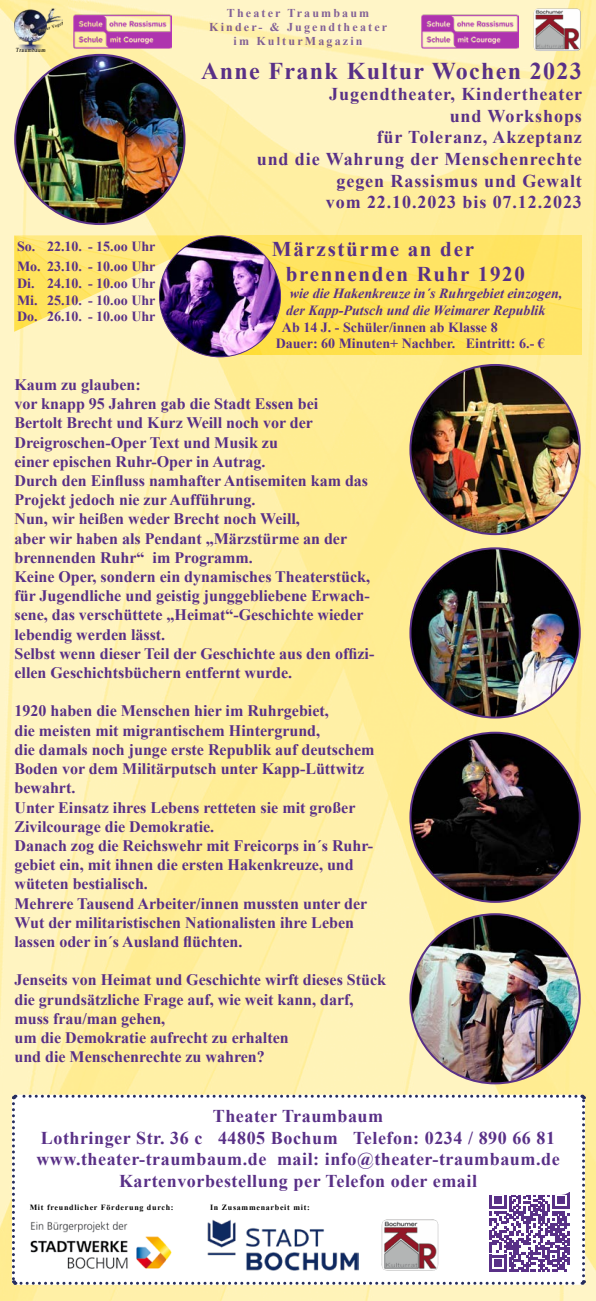
<style>
.page{position:relative;width:596px;height:1301px;background:#fff}
.page>*{position:absolute;margin:0;border:0;box-sizing:border-box;transform-origin:0 0}
.t1{font:700 24px "Times New Roman";letter-spacing:.055em;color:#593087}
.t2{font:700 21px/25.2px "Times New Roman";letter-spacing:.08em;color:#593087}
.t3{font:700 18px/21.6px "Times New Roman";letter-spacing:.03em;color:#593087;text-align:center}
.t4{font:700 18px/21.6px "Times New Roman";letter-spacing:.05em;color:#593087;text-align:right}
.t5{font:700 16px/19.2px "Times New Roman";color:#593087}
.t6{font:700 14px/16.8px "Times New Roman";color:#593087}
.t7{font:italic 700 14px/16.8px "Times New Roman";color:#593087}
.t8{font:700 12px/14.4px "Times New Roman";letter-spacing:.18em;color:#593087;text-align:center}
.t9{font:700 8px "Times New Roman";letter-spacing:.09em;color:#000}
</style>
<div class="page">
<img style="left:0;top:0;width:595px;height:1300px">
<svg style="left:9px;top:1091px;width:578px;height:196px"></svg>
<div style="left:23px;top:1106px;width:549px;height:88px;background:#fff;border-radius:12px"></div>
<img style="left:14px;top:235px;width:198px;height:97px">
<img style="left:228px;top:235px;width:353px;height:119px">
<img style="left:159px;top:236px;width:121px;height:121px;border-radius:60px">
<img style="left:15px;top:55px;width:169px;height:169px;border-radius:82px">
<img style="left:410px;top:365px;width:169px;height:169px;border-radius:81px">
<img style="left:410px;top:548px;width:169px;height:169px;border-radius:82px">
<img style="left:410px;top:732px;width:169px;height:169px;border-radius:81px">
<img style="left:410px;top:914px;width:169px;height:169px;border-radius:82px">
<img style="left:14px;top:9px;width:48px;height:42px">
<img style="left:533px;top:9px;width:47px;height:42px">
<img style="left:74px;top:14px;width:97px;height:34px">
<img style="left:420px;top:14px;width:98px;height:34px">
<p class="t6" style="left:17px;top:236px;width:140px;line-height:20px">So. 22.10. - 15.oo Uhr<br>Mo. 23.10. - 10.oo Uhr</p>
<p class="t6" style="left:17px;top:274px;width:140px;text-align:justify">Di. 24.10. - 10.oo Uhr Mi. 25.10. - 10.oo Uhr Do. 26.10. - 10.oo Uhr</p>
<p class="t8" style="left:209px;top:5px;width:179px">Theater Traumbaum<br>Kinder- &amp; Jugendtheater im KulturMagazin</p>
<h1 class="t1" style="left:201px;top:54px;width:382px">Anne Frank Kultur Wochen 2023</h1>
<p class="t4" style="left:256px;top:83px;width:327px">Jugendtheater, Kindertheater<br>und Workshops<br>für Toleranz, Akzeptanz<br>und die Wahrung der Menschenrechte gegen Rassismus und Gewalt<br>vom 22.10.2023 bis 07.12.2023</p>
<h2 class="t2" style="left:285px;top:236px;width:240px;text-indent:-14px">Märzstürme an der brennenden Ruhr 1920</h2>
<p class="t7" style="left:286px;top:284px;width:277px">wie die Hakenkreuze in´s Ruhrgebiet einzogen, der Kapp-Putsch und die Weimarer Republik</p>
<p class="t6" style="left:275px;top:318px;width:270px;text-indent:6px">Ab 14 J. - Schüler/innen ab Klasse 8<br>Dauer: 60 Minuten+ Nachber. Eintritt: 6.- €</p>
<p class="t5" style="left:14px;top:374px;width:361px">Kaum zu glauben:<br>vor knapp 95 Jahren gab die Stadt Essen bei<br>Bertolt Brecht und Kurz Weill noch vor der Dreigroschen-Oper Text und Musik zu<br>einer epischen Ruhr-Oper in Autrag.<br>Durch den Einfluss namhafter Antisemiten kam das Projekt jedoch nie zur Aufführung.<br>Nun, wir heißen weder Brecht noch Weill,<br>aber wir haben als Pendant „Märzstürme an der brennenden Ruhr“ im Programm.<br>Keine Oper, sondern ein dynamisches Theaterstück, für Jugendliche und geistig junggebliebene Erwach&shy;sene, das verschüttete „Heimat“-Geschichte wieder lebendig werden lässt.<br>Selbst wenn dieser Teil der Geschichte aus den offizi&shy;ellen Geschichtsbüchern entfernt wurde.</p>
<p class="t5" style="left:14px;top:701px;width:361px">1920 haben die Menschen hier im Ruhrgebiet,<br>die meisten mit migrantischem Hintergrund,<br>die damals noch junge erste Republik auf deutschem Boden vor dem Militärputsch unter Kapp-Lüttwitz bewahrt.<br>Unter Einsatz ihres Lebens retteten sie mit großer Zivilcourage die Demokratie.<br>Danach zog die Reichswehr mit Freicorps in´s Ruhr&shy;gebiet ein, mit ihnen die ersten Hakenkreuze, und wüteten bestialisch.<br>Mehrere Tausend Arbeiter/innen mussten unter der Wut der militaristischen Nationalisten ihre Leben lassen oder in´s Ausland flüchten.</p>
<p class="t5" style="left:14px;top:970px;width:373px">Jenseits von Heimat und Geschichte wirft dieses Stück die grundsätzliche Frage auf, wie weit kann, darf, muss frau/man gehen,<br>um die Demokratie aufrecht zu erhalten<br>und die Menschenrechte zu wahren?</p>
<p class="t3" style="left:36px;top:1104px;width:524px">Theater Traumbaum<br>Lothringer Str. 36 c 44805 Bochum Telefon: 0234 / 890 66 81 www.theater-traumbaum.de mail: info@theater-traumbaum.de Kartenvorbestellung per Telefon oder email</p>
<p class="t9" style="left:30px;top:1201px;width:145px">Mit freundlicher Förderung durch:</p>
<p class="t9" style="left:210px;top:1201px;width:101px">In Zusammenarbeit mit:</p>
</div>
